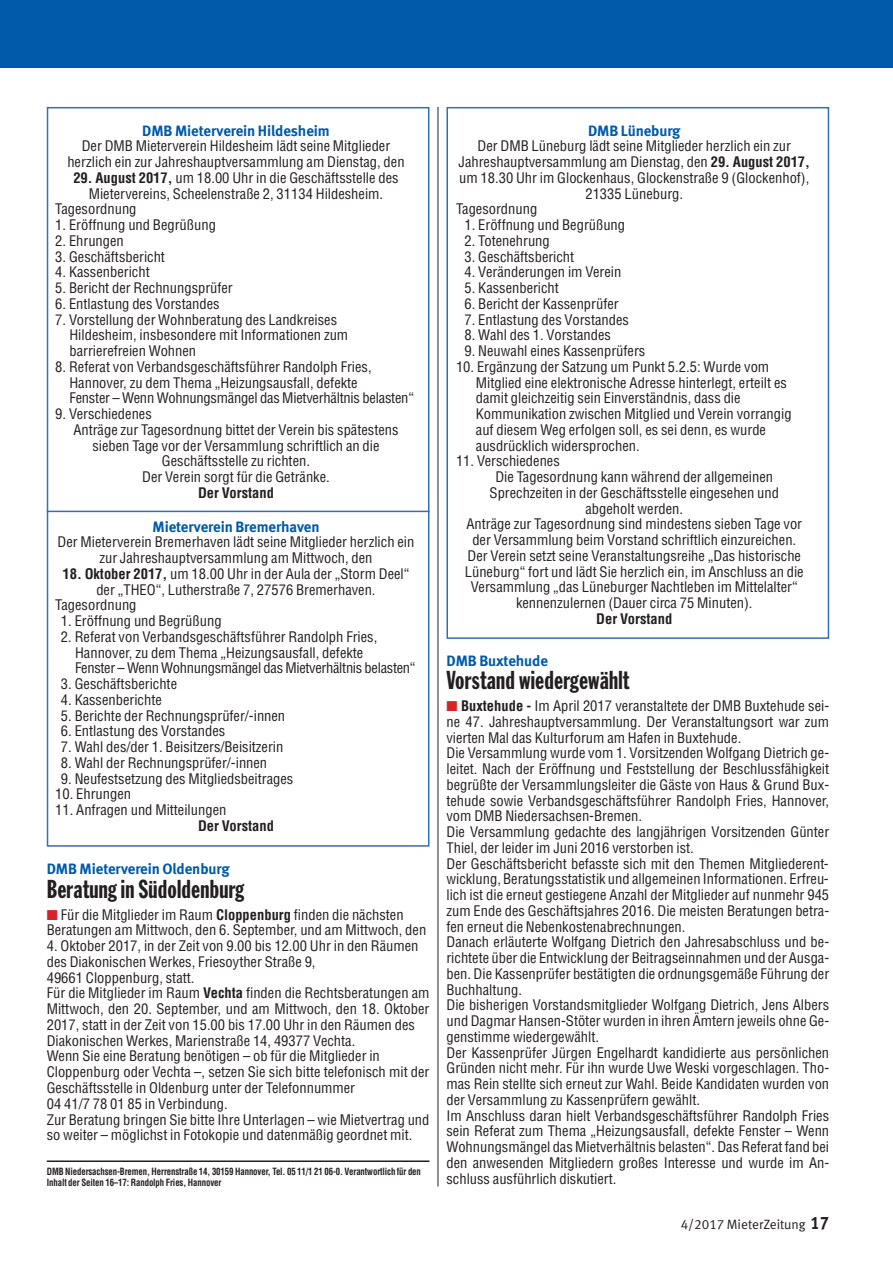
<style>
.page{position:relative;width:893px;height:1263px;background:#fff}
.page>*{position:absolute;margin:0;border:0;box-sizing:border-box;transform-origin:0 0}
.t1{font:25.5px "Franklin Gothic Extra Cond";letter-spacing:.01em;color:#231f20}
.t2{font:700 15px "VZ Meta LF";letter-spacing:-.005em;color:#015aaa}
.t3{font:condensed 14.25px/15.8px "Helvetica";color:#231f20}
.t4{font:700 condensed 14.25px "Helvetica";color:#231f20}
.t5{font:13.5px "VZ Meta LF";color:#231f20}
.t6{font:700 condensed 9.75px/11.7px "Helvetica";letter-spacing:-.01em;color:#231f20;scale:.9 1}
.s1{font-weight:700}
.s2{color:#db2128}
.s3{font-weight:700;font-size:18px}
</style>
<div class="page">
<div style="left:0;top:0;width:893px;height:67px;background:#015aaa"></div>
<hr style="left:438px;top:107px;width:1px;height:1079px;background:#231f20">
<div style="left:47px;top:107px;width:382px;height:740px;border:2px solid #326fb7"></div>
<div style="left:446px;top:107px;width:383px;height:532px;border:2px solid #326fb7"></div>
<hr style="left:47px;top:1160px;width:382px;height:2px;background:#231f20">
<hr style="left:47px;top:511px;width:382px;height:1px;background:#326fb7">
<p class="t2" style="left:142px;top:121px;width:189px">DMB Mieterverein Hildesheim</p>
<p class="t3" style="left:67px;top:139px;width:339px;text-align:center">Der DMB Mieterverein Hildesheim lädt seine Mitglieder herzlich ein zur Jahreshauptversammlung am Dienstag, den</p>
<p class="t3" style="left:73px;top:170px;width:327px"><span class="s1">29. August 2017,</span> um 18.00 Uhr in die Geschäftsstelle des</p>
<p class="t3" style="left:89px;top:186px;width:296px">Mietervereins, Scheelenstraße 2, 31134 Hildesheim.</p>
<p class="t3" style="left:55px;top:202px;width:83px">Tagesordnung</p>
<p class="t3" style="left:55px;top:217px;width:162px">1. Eröffnung und Begrüßung</p>
<p class="t3" style="left:55px;top:233px;width:70px">2. Ehrungen</p>
<p class="t3" style="left:55px;top:249px;width:111px">3. Geschäftsbericht</p>
<p class="t3" style="left:55px;top:265px;width:96px">4. Kassenbericht</p>
<p class="t3" style="left:55px;top:280px;width:179px">5. Bericht der Rechnungsprüfer</p>
<p class="t3" style="left:55px;top:296px;width:166px">6. Entlastung des Vorstandes</p>
<p class="t3" style="left:69px;top:312px;width:280px;text-indent:-14px">7. Vorstellung der Wohnberatung des Landkreises<br>Hildesheim, insbesondere mit Informationen zum barrierefreien Wohnen</p>
<p class="t3" style="left:69px;top:359px;width:346px;text-indent:-14px">8. Referat von Verbandsgeschäftsführer Randolph Fries,<br>Hannover, zu dem Thema „Heizungsausfall, defekte<br>Fenster – Wenn Wohnungsmängel das Mietverhältnis belasten“</p>
<p class="t3" style="left:55px;top:406px;width:98px">9. Verschiedenes</p>
<p class="t3" style="left:73px;top:422px;width:327px">Anträge zur Tagesordnung bittet der Verein bis spätestens</p>
<p class="t3" style="left:92px;top:438px;width:289px">sieben Tage vor der Versammlung schriftlich an die</p>
<p class="t3" style="left:162px;top:454px;width:150px">Geschäftsstelle zu richten.</p>
<p class="t3" style="left:142px;top:469px;width:189px">Der Verein sorgt für die Getränke.</p>
<p class="t4" style="left:198px;top:485px;width:77px">Der Vorstand</p>
<p class="t2" style="left:152px;top:517px;width:168px">Mieterverein Bremerhaven</p>
<p class="t3" style="left:58px;top:535px;width:358px;text-align:center">Der Mieterverein Bremerhaven lädt seine Mitglieder herzlich ein zur Jahreshauptversammlung am Mittwoch, den</p>
<p class="t3" style="left:62px;top:566px;width:349px"><span class="s1">18. Oktober 2017,</span> um 18.00 Uhr in der Aula der „Storm Deel“</p>
<p class="t3" style="left:96px;top:582px;width:281px">der „THEO“, Lutherstraße 7, 27576 Bremerhaven.</p>
<p class="t3" style="left:55px;top:598px;width:83px">Tagesordnung</p>
<p class="t3" style="left:61px;top:613px;width:162px">1. Eröffnung und Begrüßung</p>
<p class="t3" style="left:75px;top:629px;width:342px;text-indent:-14px">2. Referat von Verbandsgeschäftsführer Randolph Fries,<br>Hannover, zu dem Thema „Heizungsausfall, defekte<br>Fenster – Wenn Wohnungsmängel das Mietverhältnis belasten“</p>
<p class="t3" style="left:61px;top:676px;width:118px">3. Geschäftsberichte</p>
<p class="t3" style="left:61px;top:692px;width:102px">4. Kassenberichte</p>
<p class="t3" style="left:61px;top:708px;width:226px">5. Berichte der Rechnungsprüfer/-innen</p>
<p class="t3" style="left:61px;top:724px;width:166px">6. Entlastung des Vorstandes</p>
<p class="t3" style="left:61px;top:739px;width:224px">7. Wahl des/der 1. Beisitzers/Beisitzerin</p>
<p class="t3" style="left:61px;top:755px;width:208px">8. Wahl der Rechnungsprüfer/-innen</p>
<p class="t3" style="left:61px;top:771px;width:234px">9. Neufestsetzung des Mitgliedsbeitrages</p>
<p class="t3" style="left:55px;top:787px;width:77px">10. Ehrungen</p>
<p class="t3" style="left:55px;top:802px;width:173px">11. Anfragen und Mitteilungen</p>
<p class="t4" style="left:198px;top:818px;width:77px">Der Vorstand</p>
<p class="t2" style="left:47px;top:859px;width:184px">DMB Mieterverein Oldenburg</p>
<h1 class="t1" style="left:47px;top:879px;width:199px">Beratung in Südoldenburg</h1>
<p class="t3" style="left:47px;top:907px;width:381px"><span class="s2">■</span> Für die Mitglieder im Raum <span class="s1">Cloppenburg</span> finden die nächsten<br>Beratungen am Mittwoch, den 6. September, und am Mittwoch, den</p>
<p class="t3" style="left:47px;top:938px;width:384px">4. Oktober 2017, in der Zeit von 9.00 bis 12.00 Uhr in den Räumen des Diakonischen Werkes, Friesoyther Straße 9,<br>49661 Cloppenburg, statt.<br>Für die Mitglieder im Raum <span class="s1">Vechta</span> finden die Rechtsberatungen am Mittwoch, den 20. September, und am Mittwoch, den 18. Oktober 2017, statt in der Zeit von 15.00 bis 17.00 Uhr in den Räumen des Diakonischen Werkes, Marienstraße 14, 49377 Vechta.<br>Wenn Sie eine Beratung benötigen – ob für die Mitglieder in Cloppenburg oder Vechta –, setzen Sie sich bitte telefonisch mit der Geschäftsstelle in Oldenburg unter der Telefonnummer<br>04 41/7 78 01 85 in Verbindung.<br>Zur Beratung bringen Sie bitte Ihre Unterlagen – wie Mietvertrag und so weiter – möglichst in Fotokopie und datenmäßig geordnet mit.</p>
<p class="t6" style="left:47px;top:1165px;width:417px">DMB Niedersachsen-Bremen, Herrenstraße 14, 30159 Hannover, Tel. 05 11/1 21 06-0. Verantwortlich für den<br>Inhalt der Seiten 16–17: Randolph Fries, Hannover</p>
<p class="t2" style="left:588px;top:121px;width:94px">DMB Lüneburg</p>
<p class="t3" style="left:478px;top:139px;width:315px">Der DMB Lüneburg lädt seine Mitglieder herzlich ein zur</p>
<p class="t3" style="left:459px;top:154px;width:353px">Jahreshauptversammlung am Dienstag, den <span class="s1">29. August 2017,</span></p>
<p class="t3" style="left:459px;top:170px;width:352px">um 18.30 Uhr im Glockenhaus, Glockenstraße 9 (Glockenhof),</p>
<p class="t3" style="left:585px;top:186px;width:99px">21335 Lüneburg.</p>
<p class="t3" style="left:456px;top:202px;width:83px">Tagesordnung</p>
<p class="t3" style="left:464px;top:217px;width:162px">1. Eröffnung und Begrüßung</p>
<p class="t3" style="left:464px;top:233px;width:87px">2. Totenehrung</p>
<p class="t3" style="left:464px;top:249px;width:111px">3. Geschäftsbericht</p>
<p class="t3" style="left:464px;top:265px;width:158px">4. Veränderungen im Verein</p>
<p class="t3" style="left:464px;top:280px;width:96px">5. Kassenbericht</p>
<p class="t3" style="left:464px;top:296px;width:156px">6. Bericht der Kassenprüfer</p>
<p class="t3" style="left:464px;top:312px;width:166px">7. Entlastung des Vorstandes</p>
<p class="t3" style="left:464px;top:328px;width:148px">8. Wahl des 1. Vorstandes</p>
<p class="t3" style="left:464px;top:343px;width:182px">9. Neuwahl eines Kassenprüfers</p>
<p class="t3" style="left:476px;top:359px;width:317px;text-indent:-20px">10. Ergänzung der Satzung um Punkt 5.2.5: Wurde vom Mitglied eine elektronische Adresse hinterlegt, erteilt es damit gleichzeitig sein Einverständnis, dass die Kommunikation zwischen Mitglied und Verein vorrangig auf diesem Weg erfolgen soll, es sei denn, es wurde ausdrücklich widersprochen.</p>
<p class="t3" style="left:456px;top:454px;width:105px">11. Verschiedenes</p>
<p class="t3" style="left:495px;top:469px;width:279px">Die Tagesordnung kann während der allgemeinen</p>
<p class="t3" style="left:490px;top:485px;width:291px">Sprechzeiten in der Geschäftsstelle eingesehen und</p>
<p class="t3" style="left:585px;top:501px;width:99px">abgeholt werden.</p>
<p class="t3" style="left:466px;top:517px;width:337px">Anträge zur Tagesordnung sind mindestens sieben Tage vor</p>
<p class="t3" style="left:472px;top:532px;width:325px">der Versammlung beim Vorstand schriftlich einzureichen.</p>
<p class="t3" style="left:468px;top:548px;width:335px">Der Verein setzt seine Veranstaltungsreihe „Das historische</p>
<p class="t3" style="left:465px;top:564px;width:340px">Lüneburg“ fort und lädt Sie herzlich ein, im Anschluss an die</p>
<p class="t3" style="left:471px;top:580px;width:328px">Versammlung „das Lüneburger Nachtleben im Mittelalter“</p>
<p class="t3" style="left:516px;top:595px;width:238px">kennenzulernen (Dauer circa 75 Minuten).</p>
<p class="t4" style="left:596px;top:611px;width:77px">Der Vorstand</p>
<p class="t2" style="left:446px;top:652px;width:103px">DMB Buxtehude</p>
<h1 class="t1" style="left:446px;top:671px;width:184px">Vorstand wiedergewählt</h1>
<p class="t3" style="left:446px;top:698px;width:384px"><span class="s2">■</span> <span class="s1">Buxtehude -</span> Im April 2017 veranstaltete der DMB Buxtehude sei&shy;ne 47. Jahreshauptversammlung. Der Veranstaltungsort war zum vierten Mal das Kulturforum am Hafen in Buxtehude.<br>Die Versammlung wurde vom 1. Vorsitzenden Wolfgang Dietrich ge&shy;leitet. Nach der Eröffnung und Feststellung der Beschlussfähigkeit begrüßte der Versammlungsleiter die Gäste von Haus &amp; Grund Bux&shy;tehude sowie Verbandsgeschäftsführer Randolph Fries, Hannover, vom DMB Niedersachsen-Bremen.<br>Die Versammlung gedachte des langjährigen Vorsitzenden Günter Thiel, der leider im Juni 2016 verstorben ist.<br>Der Geschäftsbericht befasste sich mit den Themen Mitgliederent&shy;wicklung, Beratungsstatistik und allgemeinen Informationen. Erfreu&shy;lich ist die erneut gestiegene Anzahl der Mitglieder auf nunmehr 945 zum Ende des Geschäftsjahres 2016. Die meisten Beratungen betra&shy;fen erneut die Nebenkostenabrechnungen.<br>Danach erläuterte Wolfgang Dietrich den Jahresabschluss und be&shy;richtete über die Entwicklung der Beitragseinnahmen und der Ausga&shy;ben. Die Kassenprüfer bestätigten die ordnungsgemäße Führung der Buchhaltung.<br>Die bisherigen Vorstandsmitglieder Wolfgang Dietrich, Jens Albers und Dagmar Hansen-Stöter wurden in ihren Ämtern jeweils ohne Ge&shy;genstimme wiedergewählt.<br>Der Kassenprüfer Jürgen Engelhardt kandidierte aus persönlichen Gründen nicht mehr. Für ihn wurde Uwe Weski vorgeschlagen. Tho&shy;mas Rein stellte sich erneut zur Wahl. Beide Kandidaten wurden von der Versammlung zu Kassenprüfern gewählt.<br>Im Anschluss daran hielt Verbandsgeschäftsführer Randolph Fries sein Referat zum Thema „Heizungsausfall, defekte Fenster – Wenn Wohnungsmängel das Mietverhältnis belasten“. Das Referat fand bei den anwesenden Mitgliedern großes Interesse und wurde im An&shy;schluss ausführlich diskutiert.</p>
<p class="t5" style="left:681px;top:1216px;width:150px">4/2017 MieterZeitung <span class="s3">17</span></p>
</div>
